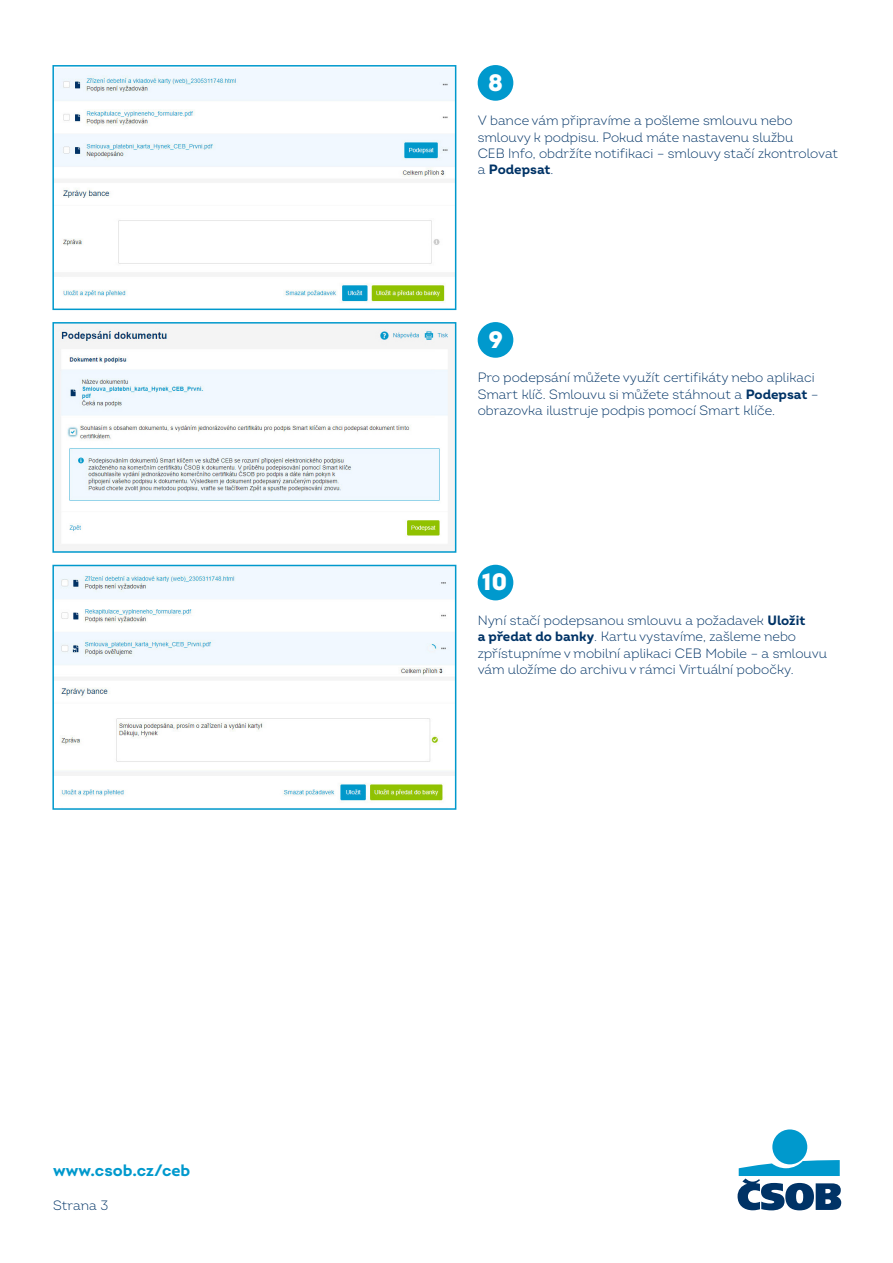
<style>
.page{position:relative;width:893px;height:1263px;background:#fff}
.page>*{position:absolute;margin:0;border:0;box-sizing:border-box;transform-origin:0 0}
.t1{font:900 23.7px "Intro";color:#fff}
.normal_text{font:700 16.5px "Intro";color:#0099cd}
.normal_text-2{font:300 13.5px/16.2px "Intro";color:#036}
.s1{font-weight:700}
</style>
<div class="page">
<img style="left:55px;top:68px;width:398px;height:234px">
<div style="left:52px;top:65px;width:404px;height:245px;border:2px solid #0099cd"></div>
<div style="left:478px;top:65px;width:35px;height:36px;background:#0099cd;border-radius:50%"></div>
<img style="left:55px;top:325px;width:398px;height:225px">
<div style="left:52px;top:322px;width:404px;height:231px;border:2px solid #0099cd"></div>
<div style="left:478px;top:322px;width:35px;height:36px;background:#0099cd;border-radius:50%"></div>
<img style="left:55px;top:568px;width:398px;height:233px">
<div style="left:52px;top:565px;width:404px;height:245px;border:2px solid #0099cd"></div>
<div style="left:478px;top:565px;width:35px;height:35px;background:#0099cd;border-radius:50%"></div>
<div style="left:772px;top:1129px;width:35px;height:35px;background:#0099cd;border-radius:50%"></div>
<svg style="left:738px;top:1160px;width:103px;height:50px"></svg>
<p class="normal_text" style="left:53px;top:1160px;width:139px">www.csob.cz/ceb</p>
<p class="normal_text-2" style="left:53px;top:1197px;width:57px">Strana 3</p>
<p class="t1" style="left:488px;top:68px;width:16px">8</p>
<p class="normal_text-2" style="left:478px;top:113px;width:362px">V bance vám připravíme a pošleme smlouvu nebo smlouvy k podpisu. Pokud máte nastavenu službu<br>CEB Info, obdržíte notifikaci – smlouvy stačí zkontrolovat a <span class="s1">Podepsat</span>.</p>
<p class="t1" style="left:488px;top:325px;width:16px">9</p>
<p class="normal_text-2" style="left:478px;top:370px;width:342px">Pro podepsání můžete využít certifikáty nebo aplikaci<br>Smart klíč. Smlouvu si můžete stáhnout a <span class="s1">Podepsat</span> – obrazovka ilustruje podpis pomocí Smart klíče.</p>
<p class="t1" style="left:483px;top:567px;width:26px">10</p>
<p class="normal_text-2" style="left:478px;top:612px;width:351px">Nyní stačí podepsanou smlouvu a požadavek <span class="s1">Uložit<br>a předat do banky</span>. Kartu vystavíme, zašleme nebo zpřístupníme v mobilní aplikaci CEB Mobile – a smlouvu vám uložíme do archivu v rámci Virtuální pobočky.</p>
</div>
